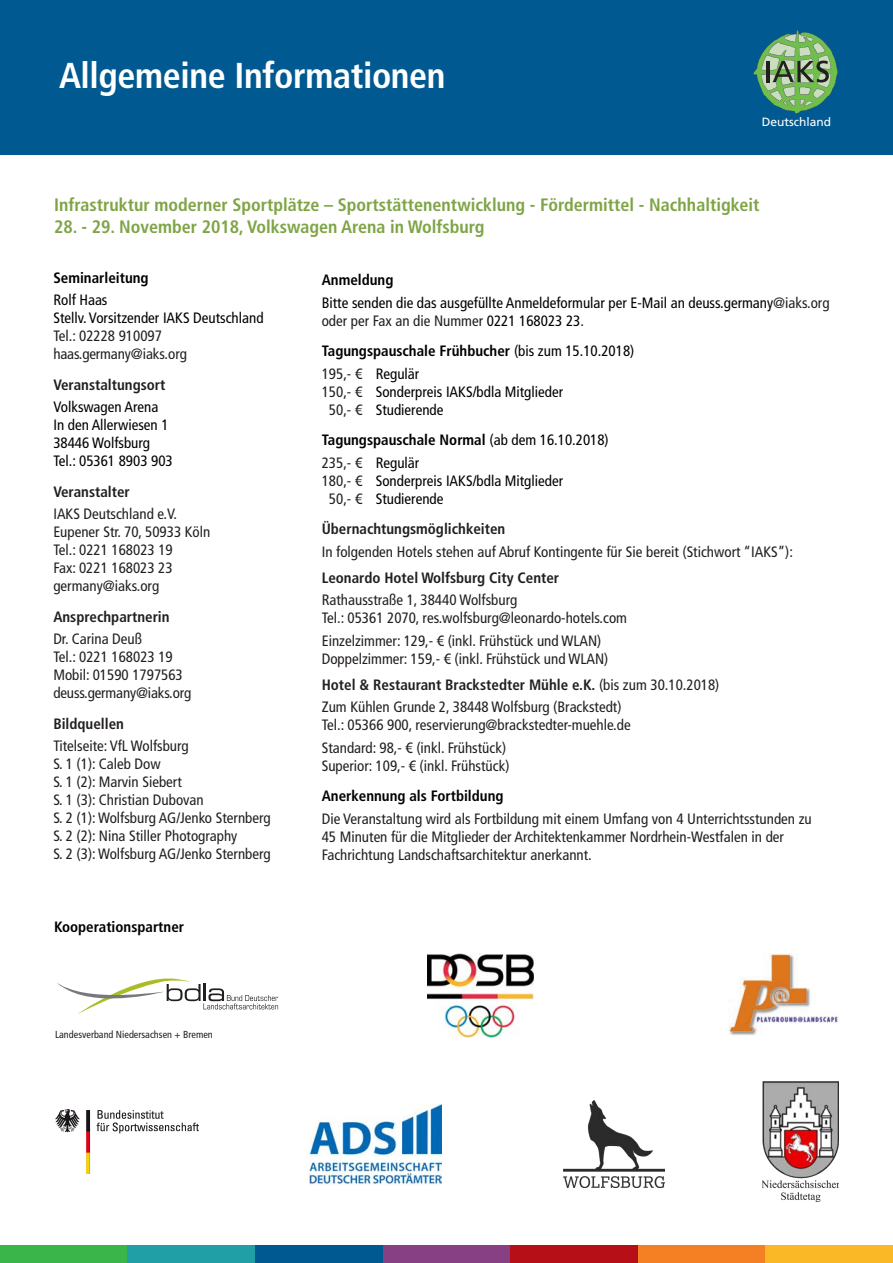
<style>
.page{position:relative;width:893px;height:1263px;background:#fff}
.page>*{position:absolute;margin:0;border:0;box-sizing:border-box;transform-origin:0 0}
.text_einfach{font:700 condensed 36px "Frutiger LT";letter-spacing:-.01em;color:#fff}
.Absatzformat_2{font:700 condensed 18px "Frutiger LT";color:#7ea445}
.Absatzformat_1{font:condensed 15px/18px "Frutiger LT";color:#231f20}
.Absatzformat_1-2{font:condensed 15px/18px "Frutiger LT";color:#000001}
.Absatzformat_1-3{font:700 condensed 15px "Frutiger LT";color:#231f20}
.Absatzformat_1-4{font:700 condensed 15px "Frutiger LT";color:#000001}
.Absatzformat_2-2{font:12px "Frutiger LT";color:#fff}
.t1{font:condensed 10.2px "Frutiger LT";color:#231f20}
.s1{color:#231f20}
.s2{font-weight:400}
</style>
<div class="page">
<div style="left:0;top:0;width:892px;height:154px;background:#005a91"></div>
<div style="left:382px;top:1246px;width:128px;height:17px;background:#884085"></div>
<div style="left:510px;top:1246px;width:128px;height:17px;background:#b70f17"></div>
<div style="left:638px;top:1246px;width:127px;height:17px;background:#f57f23"></div>
<div style="left:765px;top:1246px;width:128px;height:17px;background:#fbb826"></div>
<div style="left:0;top:1246px;width:128px;height:17px;background:#3ab54a"></div>
<div style="left:128px;top:1246px;width:127px;height:17px;background:#219fa7"></div>
<div style="left:255px;top:1246px;width:128px;height:17px;background:#005a91"></div>
<img style="left:55px;top:1109px;width:143px;height:65px">
<img style="left:427px;top:953px;width:106px;height:84px">
<img style="left:563px;top:1100px;width:101px;height:87px">
<svg style="left:57px;top:978px;width:221px;height:36px"></svg>
<img style="left:762px;top:1082px;width:76px;height:119px">
<img style="left:729px;top:953px;width:110px;height:82px">
<img style="left:310px;top:1105px;width:131px;height:80px">
<svg style="left:753px;top:30px;width:85px;height:84px"></svg>
<p class="text_einfach" style="left:59px;top:55px;width:388px">Allgemeine Informationen</p>
<p class="Absatzformat_2-2" style="left:762px;top:109px;width:71px">Deutschland</p>
<p class="Absatzformat_2-2" style="left:762px;top:115px;width:71px">Deutschland</p>
<p class="Absatzformat_2" style="left:54px;top:194px;width:707px">Infrastruktur moderner Sportplätze – Sportstättenentwicklung - Fördermittel - Nachhaltigkeit</p>
<p class="Absatzformat_2" style="left:54px;top:216px;width:432px">28. - 29. November 2018, Volkswagen Arena in Wolfsburg</p>
<p class="Absatzformat_1-4" style="left:53px;top:269px;width:97px">Seminarleitung</p>
<p class="Absatzformat_1-2" style="left:53px;top:291px;width:56px">Rolf Haas</p>
<p class="Absatzformat_1-2" style="left:53px;top:309px;width:212px">Stellv. Vorsitzender IAKS Deutschland</p>
<p class="Absatzformat_1" style="left:53px;top:327px;width:110px">Tel.: 02228 910097</p>
<p class="Absatzformat_1" style="left:53px;top:345px;width:135px">haas.germany@iaks.org</p>
<p class="Absatzformat_1-3" style="left:53px;top:376px;width:114px">Veranstaltungsort</p>
<p class="Absatzformat_1-2" style="left:53px;top:398px;width:106px">Volkswagen Arena</p>
<p class="Absatzformat_1-2" style="left:53px;top:416px;width:117px">In den Allerwiesen 1</p>
<p class="Absatzformat_1-2" style="left:53px;top:434px;width:98px">38446 Wolfsburg</p>
<p class="Absatzformat_1-2" style="left:53px;top:452px;width:121px">Tel.: 05361 8903 903</p>
<p class="Absatzformat_1-3" style="left:53px;top:483px;width:78px">Veranstalter</p>
<p class="Absatzformat_1" style="left:53px;top:505px;width:125px">IAKS Deutschland e.V.</p>
<p class="Absatzformat_1" style="left:53px;top:523px;width:159px">Eupener Str. 70, 50933 Köln</p>
<p class="Absatzformat_1" style="left:53px;top:541px;width:121px">Tel.: 0221 168023 19</p>
<p class="Absatzformat_1" style="left:53px;top:559px;width:121px">Fax: 0221 168023 23</p>
<p class="Absatzformat_1" style="left:53px;top:577px;width:107px">germany@iaks.org</p>
<p class="Absatzformat_1-3" style="left:53px;top:608px;width:118px">Ansprechpartnerin</p>
<p class="Absatzformat_1" style="left:53px;top:630px;width:90px">Dr. Carina Deuß</p>
<p class="Absatzformat_1" style="left:53px;top:648px;width:121px">Tel.: 0221 168023 19</p>
<p class="Absatzformat_1" style="left:53px;top:666px;width:131px">Mobil: 01590 1797563</p>
<p class="Absatzformat_1" style="left:53px;top:684px;width:139px">deuss.germany@iaks.org</p>
<p class="Absatzformat_1-3" style="left:53px;top:715px;width:72px">Bildquellen</p>
<p class="Absatzformat_1" style="left:53px;top:737px;width:137px">Titelseite: VfL Wolfsburg</p>
<p class="Absatzformat_1" style="left:53px;top:755px;width:109px">S. 1 (1): Caleb Dow</p>
<p class="Absatzformat_1" style="left:53px;top:773px;width:130px">S. 1 (2): Marvin Siebert</p>
<p class="Absatzformat_1" style="left:53px;top:791px;width:152px">S. 1 (3): Christian Dubovan</p>
<p class="Absatzformat_1" style="left:53px;top:809px;width:219px">S. 2 (1): Wolfsburg AG/Jenko Sternberg</p>
<p class="Absatzformat_1" style="left:53px;top:827px;width:186px">S. 2 (2): Nina Stiller Photography</p>
<p class="Absatzformat_1" style="left:53px;top:845px;width:219px">S. 2 (3): Wolfsburg AG/Jenko Sternberg</p>
<p class="Absatzformat_1-4" style="left:54px;top:918px;width:132px">Kooperationspartner</p>
<p class="t1" style="left:55px;top:1029px;width:159px">Landesverband Niedersachsen + Bremen</p>
<p class="Absatzformat_1-4" style="left:322px;top:271px;width:73px">Anmeldung</p>
<p class="Absatzformat_1-2" style="left:322px;top:293px;width:509px">Bitte senden die das ausgefüllte Anmeldeformular per E-Mail an deuss.germany<span class="s1">@iaks.org oder per Fax an die Nummer</span> 0221 168023 23<span class="s1">.</span></p>
<p class="Absatzformat_1-4" style="left:322px;top:342px;width:314px">Tagungspauschale Frühbucher <span class="s2">(bis zum 15.10.2018)</span></p>
<p class="Absatzformat_1-2" style="left:322px;top:364px;width:99px"><span class="s1">195,- €</span> Regulär</p>
<p class="Absatzformat_1-2" style="left:322px;top:382px;width:243px"><span class="s1">150,- €</span> Sonderpreis IAKS/bdla Mitglieder</p>
<p class="Absatzformat_1-2" style="left:329px;top:400px;width:116px"><span class="s1">50,- €</span> Studierende</p>
<p class="Absatzformat_1-4" style="left:322px;top:431px;width:289px">Tagungspauschale Normal <span class="s2">(ab dem 16.10.2018)</span></p>
<p class="Absatzformat_1-2" style="left:322px;top:453px;width:99px"><span class="s1">235,- €</span> Regulär</p>
<p class="Absatzformat_1-2" style="left:322px;top:471px;width:243px"><span class="s1">180,- €</span> Sonderpreis IAKS/bdla Mitglieder</p>
<p class="Absatzformat_1-2" style="left:329px;top:489px;width:116px"><span class="s1">50,- €</span> Studierende</p>
<p class="Absatzformat_1-3" style="left:322px;top:520px;width:185px">Übernachtungsmöglichkeiten</p>
<p class="Absatzformat_1" style="left:322px;top:542px;width:473px">In folgenden Hotels stehen auf Abruf Kontingente für Sie bereit (Stichwort “IAKS”):</p>
<p class="Absatzformat_1-3" style="left:322px;top:569px;width:239px">Leonardo Hotel Wolfsburg City Center</p>
<p class="Absatzformat_1" style="left:322px;top:591px;width:197px">Rathausstraße 1, 38440 Wolfsburg</p>
<p class="Absatzformat_1" style="left:322px;top:609px;width:307px">Tel.: 05361 2070, res.wolfsburg@leonardo-hotels.com</p>
<p class="Absatzformat_1" style="left:322px;top:631px;width:281px">Einzelzimmer: 129,- € (inkl. Frühstück und WLAN)</p>
<p class="Absatzformat_1" style="left:322px;top:649px;width:288px">Doppelzimmer: 159,- € (inkl. Frühstück und WLAN)</p>
<p class="Absatzformat_1-3" style="left:322px;top:676px;width:399px">Hotel &amp; Restaurant Brackstedter Mühle e.K. <span class="s2">(bis zum 30.10.2018)</span></p>
<p class="Absatzformat_1" style="left:322px;top:698px;width:301px">Zum Kühlen Grunde 2, 38448 Wolfsburg (Brackstedt)</p>
<p class="Absatzformat_1" style="left:322px;top:716px;width:310px">Tel.: 05366 900, reservierung@brackstedter-muehle.de</p>
<p class="Absatzformat_1" style="left:322px;top:738px;width:186px">Standard: 98,- € (inkl. Frühstück)</p>
<p class="Absatzformat_1" style="left:322px;top:756px;width:189px">Superior: 109,- € (inkl. Frühstück)</p>
<p class="Absatzformat_1-4" style="left:322px;top:787px;width:183px">Anerkennung als Fortbildung</p>
<p class="Absatzformat_1" style="left:322px;top:809px;width:492px">Die Veranstaltung wird als Fortbildung mit einem Umfang von 4 Unterrichtsstunden zu<br>45 Minuten für die Mitglieder der Architektenkammer Nordrhein-Westfalen in der<br>Fachrichtung Landschaftsarchitektur anerkannt.</p>
</div>
